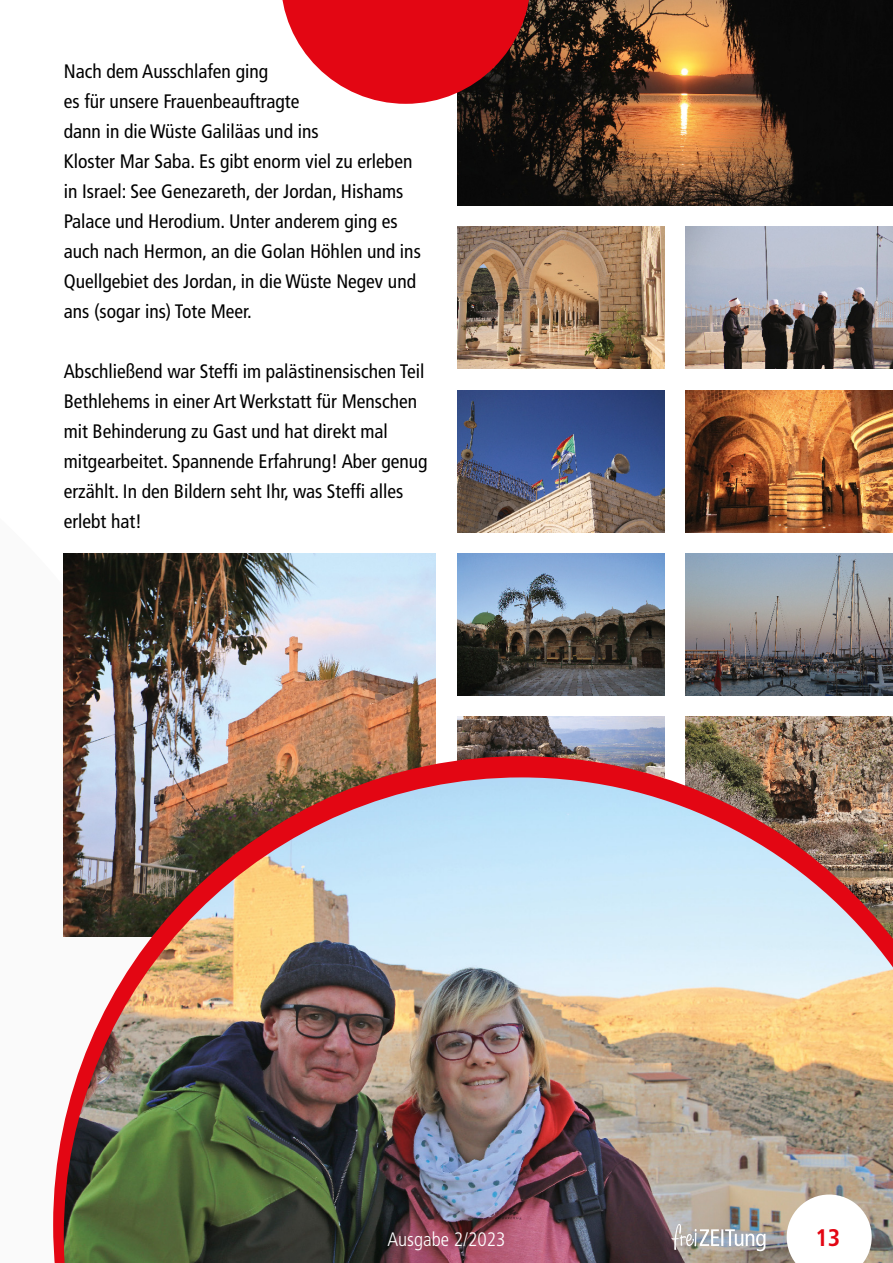
<style>
.page{position:relative;width:893px;height:1263px;background:#fff}
.page>*{position:absolute;margin:0;border:0;box-sizing:border-box;transform-origin:0 0}
.t1{font:700 condensed 24px "Frutiger LT Std";color:#e30613}
.t2{font:condensed 19.5px/30px "Frutiger LT Std";color:#000}
.t3{font:300 condensed 19.5px "Frutiger LT Std";color:#fff}
</style>
<div class="page">
<img style="left:64px;top:553px;width:372px;height:203px">
<img style="left:457px;top:0;width:436px;height:206px">
<img style="left:457px;top:227px;width:207px;height:142px">
<img style="left:457px;top:390px;width:207px;height:142px">
<img style="left:457px;top:553px;width:207px;height:142px">
<img style="left:457px;top:716px;width:207px;height:40px">
<img style="left:686px;top:227px;width:207px;height:142px">
<img style="left:686px;top:390px;width:207px;height:142px">
<img style="left:686px;top:553px;width:207px;height:142px">
<img style="left:686px;top:716px;width:207px;height:40px">
<img style="left:53px;top:756px;width:840px;height:507px">
<img style="left:64px;top:777px;width:829px;height:486px">
<svg style="left:282px;top:0;width:249px;height:104px;background:#cf2a33"></svg>
<svg style="left:787px;top:1194px;width:85px;height:69px"></svg>
<svg style="left:671px;top:1224px;width:94px;height:27px;background:#b5b5b4"></svg>
<p class="t2" style="left:64px;top:57px;width:359px">Nach dem Ausschlafen ging<br>es für unsere Frauenbeauftragte<br>dann in die Wüste Galiläas und ins<br>Kloster Mar Saba. Es gibt enorm viel zu erleben in Israel: See Genezareth, der Jordan, Hishams Palace und Herodium. Unter anderem ging es auch nach Hermon, an die Golan Höhlen und ins Quellgebiet des Jordan, in die Wüste Negev und ans (sogar ins) Tote Meer.</p>
<p class="t2" style="left:64px;top:357px;width:365px">Abschließend war Steffi im palästinensischen Teil Bethlehems in einer Art Werkstatt für Menschen mit Behinderung zu Gast und hat direkt mal mitgearbeitet. Spannende Erfahrung! Aber genug erzählt. In den Bildern seht Ihr, was Steffi alles erlebt hat!</p>
<p class="t3" style="left:387px;top:1228px;width:120px">Ausgabe 2/2023</p>
<p class="t1" style="left:815px;top:1223px;width:26px">13</p>
</div>
